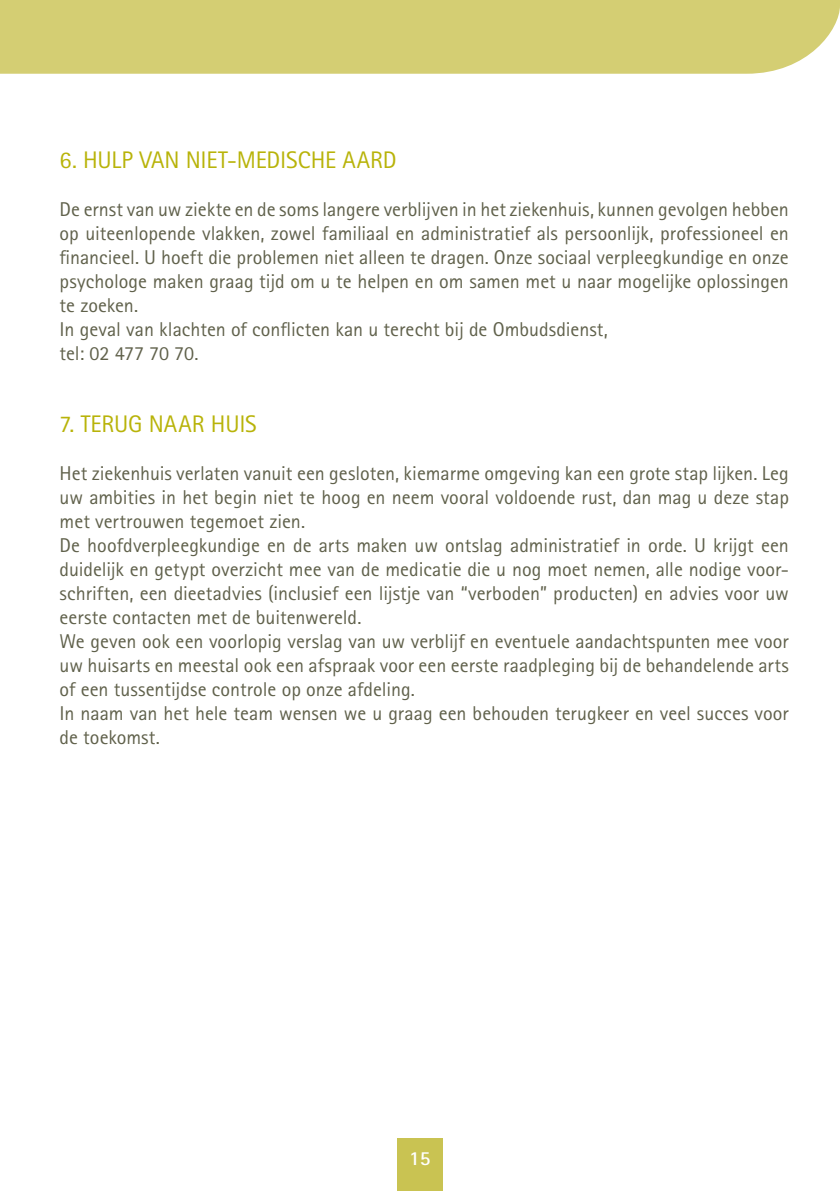
<style>
.page{position:relative;width:840px;height:1191px;background:#fff}
.page>*{position:absolute;margin:0;border:0;box-sizing:border-box;transform-origin:0 0}
.Titel{font:24px "Rotis Sans Serif Std";letter-spacing:-.01em;color:#b8b309}
.tekst{font:20px/24px "Rotis Sans Serif Std";color:#60614b;text-align:justify}
.t1{font:700 20px "Rotis Sans Serif Std";color:#fff}
</style>
<div class="page">
<div style="left:0;top:0;width:839px;height:74px;background:#d4ce73"></div>
<div style="left:397px;top:1138px;width:45px;height:53px;background:#c9c352"></div>
<p class="Titel" style="left:60px;top:146px;width:338px">6. HULP VAN NIET-MEDISCHE AARD</p>
<p class="tekst" style="left:60px;top:197px;width:730px">De ernst van uw ziekte en de soms langere verblijven in het ziekenhuis, kunnen gevolgen hebben op uiteenlopende vlakken, zowel familiaal en administratief als persoonlijk, professioneel en financieel. U hoeft die problemen niet alleen te dragen. Onze sociaal verpleegkundige en onze psychologe maken graag tijd om u te helpen en om samen met u naar mogelijke oplossingen te zoeken.</p>
<p class="tekst" style="left:60px;top:317px;width:549px">In geval van klachten of conflicten kan u terecht bij de Ombudsdienst,</p>
<p class="tekst" style="left:60px;top:341px;width:140px">tel: 02 477 70 70.</p>
<p class="Titel" style="left:60px;top:410px;width:198px">7. TERUG NAAR HUIS</p>
<p class="tekst" style="left:60px;top:461px;width:730px">Het ziekenhuis verlaten vanuit een gesloten, kiemarme omgeving kan een grote stap lijken. Leg uw ambities in het begin niet te hoog en neem vooral voldoende rust, dan mag u deze stap met vertrouwen tegemoet zien.</p>
<p class="tekst" style="left:60px;top:533px;width:730px">De hoofdverpleegkundige en de arts maken uw ontslag administratief in orde. U krijgt een duidelijk en getypt overzicht mee van de medicatie die u nog moet nemen, alle nodige voor&shy;schriften, een dieetadvies (inclusief een lijstje van “verboden” producten) en advies voor uw eerste contacten met de buitenwereld.</p>
<p class="tekst" style="left:60px;top:629px;width:730px">We geven ook een voorlopig verslag van uw verblijf en eventuele aandachtspunten mee voor uw huisarts en meestal ook een afspraak voor een eerste raadpleging bij de behandelende arts of een tussentijdse controle op onze afdeling.</p>
<p class="tekst" style="left:60px;top:701px;width:730px">In naam van het hele team wensen we u graag een behouden terugkeer en veel succes voor de toekomst.</p>
<p class="t1" style="left:409px;top:1145px;width:23px">15</p>
</div>
